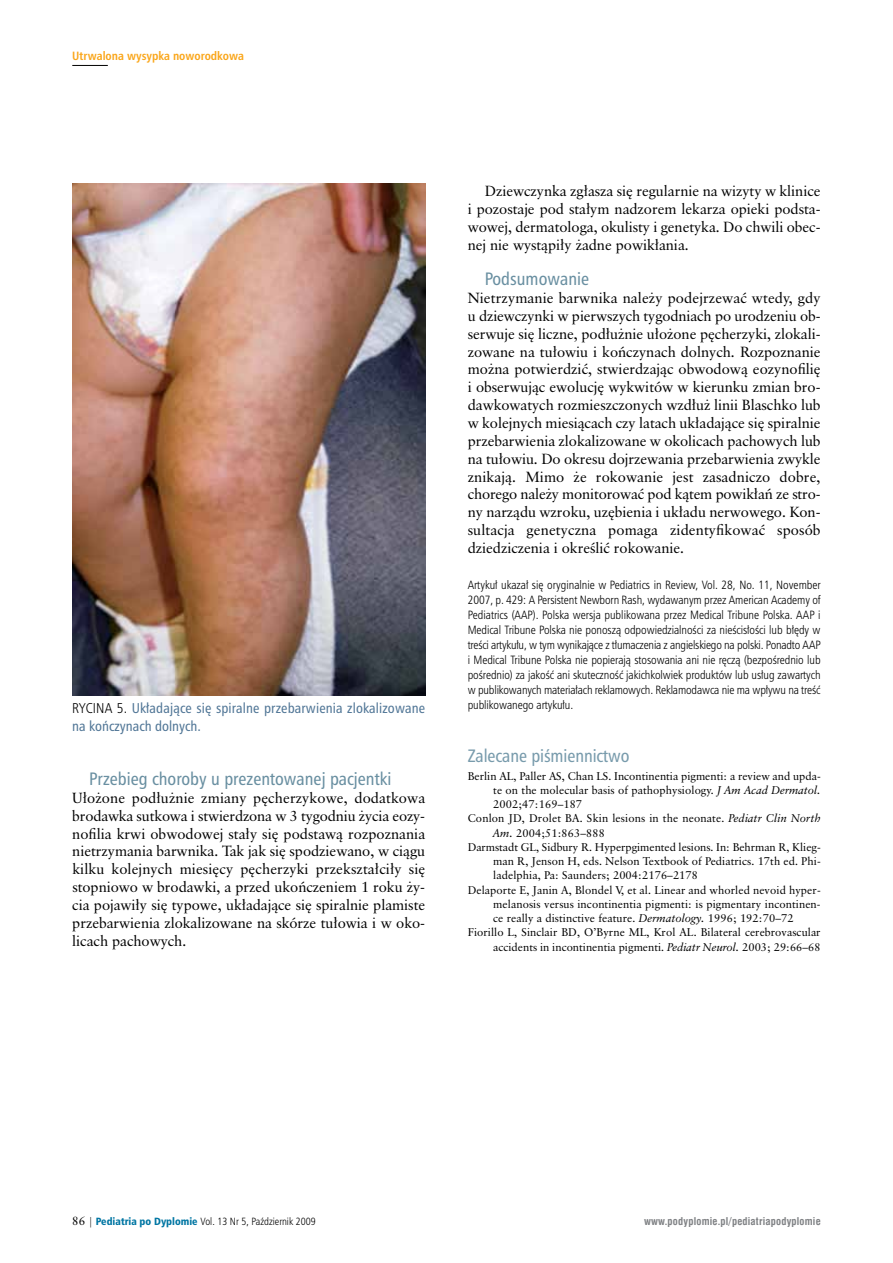
<style>
.page{position:relative;width:893px;height:1263px;background:#fff}
.page>*{position:absolute;margin:0;border:0;box-sizing:border-box;transform-origin:0 0}
.t1{font:18px "Humnst 777 Cn EU";color:#698fa1}
.t2{font:18px "Humnst 777 Cn EU";letter-spacing:-.005em;color:#789bac}
.t3{font:14.7px/17.9px "Class Garmnd EU";letter-spacing:-.005em;color:#000;text-align:justify}
.t4{font:14.25px/18px "Humnst 777 Cn EU";letter-spacing:.01em;color:#527797}
.t5{font:12px/15px "Humnst 777 Lt Cn EU";letter-spacing:-.01em;color:#000;text-align:justify}
.t6{font:700 12px "Humnst 777 Cn EU";color:#faa61a}
.t7{font:11.25px "Class Garmnd EU";letter-spacing:.005em;color:#000}
.t8{font:10.5px "Humnst 777 Lt Cn EU";color:#000}
.t9{font:700 10.5px "Swis 721 Cn EU";letter-spacing:.02em;color:#808285}
.s1{font-family:"Humnst 777 Lt Cn EU";color:#000}
.s2{font-style:italic}
.s3{font-family:"Class Garmnd EU";font-size:12px}
.s4{font-family:"Humnst 777 Blk Cn EU";color:#0076a3}
</style>
<div class="page">
<img style="left:72px;top:64px;width:354px;height:632px">
<p class="t6" style="left:72px;top:48px;width:173px">Utrwalona wysypka noworodkowa</p>
<p class="t4" style="left:72px;top:699px;width:355px"><span class="s1">RYCINA 5.</span> Układające się spiralne przebarwienia zlokalizowane na kończynach dolnych.</p>
<p class="t1" style="left:89px;top:768px;width:304px">Przebieg choroby u prezentowanej pacjentki</p>
<p class="t3" style="left:72px;top:789px;width:354px">Ułożone podłużnie zmiany pęcherzykowe, dodatkowa brodawka sutkowa i stwierdzona w 3 tygodniu życia eozy&shy;nofilia krwi obwodowej stały się podstawą rozpoznania nietrzymania barwnika. Tak jak się spodziewano, w ciągu kilku kolejnych miesięcy pęcherzyki przekształciły się stopniowo w brodawki, a przed ukończeniem 1 roku ży&shy;cia pojawiły się typowe, układające się spiralnie plamiste przebarwienia zlokalizowane na skórze tułowia i w oko&shy;licach pachowych.</p>
<p class="t3" style="left:468px;top:182px;width:354px;text-indent:17px">Dziewczynka zgłasza się regularnie na wizyty w klinice i pozostaje pod stałym nadzorem lekarza opieki podsta&shy;wowej, dermatologa, okulisty i genetyka. Do chwili obec&shy;nej nie wystąpiły żadne powikłania.</p>
<p class="t1" style="left:485px;top:268px;width:106px">Podsumowanie</p>
<p class="t3" style="left:468px;top:289px;width:354px">Nietrzymanie barwnika należy podejrzewać wtedy, gdy u dziewczynki w pierwszych tygodniach po urodzeniu ob&shy;serwuje się liczne, podłużnie ułożone pęcherzyki, zlokali&shy;zowane na tułowiu i kończynach dolnych. Rozpoznanie można potwierdzić, stwierdzając obwodową eozynofilię i obserwując ewolucję wykwitów w kierunku zmian bro&shy;dawkowatych rozmieszczonych wzdłuż linii Blaschko lub w kolejnych miesiącach czy latach układające się spiralnie przebarwienia zlokalizowane w okolicach pachowych lub na tułowiu. Do okresu dojrzewania przebarwienia zwykle znikają. Mimo że rokowanie jest zasadniczo dobre, chorego należy monitorować pod kątem powikłań ze stro&shy;ny narządu wzroku, uzębienia i układu nerwowego. Kon&shy;sultacja genetyczna pomaga zidentyfikować sposób dziedziczenia i określić rokowanie.</p>
<p class="t5" style="left:468px;top:577px;width:354px">Artykuł ukazał się oryginalnie w Pediatrics in Review, Vol. 28, No. 11, November 2007, p. 429: A Persistent Newborn Rash, wydawanym przez American Academy of Pediatrics (AAP). Polska wersja publikowana przez Medical Tribune Polska. AAP i Medical Tribune Polska nie ponoszą odpowiedzialności za nieścisłości lub błędy w treści artykułu, w tym wynikające z tłumaczenia z angielskiego na polski. Ponadto AAP i Medical Tribune Polska nie popierają stosowania ani nie ręczą (bezpośrednio lub pośrednio) za jakość ani skuteczność jakichkolwiek produktów lub usług zawartych w publikowanych materiałach reklamowych. Reklamodawca nie ma wpływu na treść publikowanego artykułu.</p>
<p class="t2" style="left:468px;top:745px;width:163px">Zalecane piśmiennictwo</p>
<p class="t7" style="left:468px;top:769px;width:354px">Berlin AL, Paller AS, Chan LS. Incontinentia pigmenti: a review and upda-</p>
<p class="t7" style="left:493px;top:783px;width:329px">te on the molecular basis of pathophysiology. <span class="s2">J Am Acad Dermatol.</span></p>
<p class="t7" style="left:493px;top:797px;width:90px">2002;47:169–187</p>
<p class="t7" style="left:468px;top:811px;width:354px">Conlon JD, Drolet BA. Skin lesions in the neonate. <span class="s2">Pediatr Clin North</span></p>
<p class="t7" style="left:493px;top:826px;width:113px"><span class="s2">Am.</span> 2004;51:863–888</p>
<p class="t7" style="left:468px;top:840px;width:354px">Darmstadt GL, Sidbury R. Hyperpgimented lesions. In: Behrman R, Klieg-</p>
<p class="t7" style="left:493px;top:854px;width:329px">man R, Jenson H, eds. Nelson Textbook of Pediatrics. 17th ed. Phi-</p>
<p class="t7" style="left:493px;top:868px;width:206px">ladelphia, Pa: Saunders; 2004:2176–2178</p>
<p class="t7" style="left:468px;top:883px;width:354px">Delaporte E, Janin A, Blondel V, et al. Linear and whorled nevoid hyper-</p>
<p class="t7" style="left:493px;top:897px;width:329px">melanosis versus incontinentia pigmenti: is pigmentary incontinen-</p>
<p class="t7" style="left:493px;top:911px;width:302px">ce really a distinctive feature. <span class="s2">Dermatology.</span> 1996; 192:70–72</p>
<p class="t7" style="left:468px;top:925px;width:354px">Fiorillo L, Sinclair BD, O’Byrne ML, Krol AL. Bilateral cerebrovascular</p>
<p class="t7" style="left:493px;top:940px;width:329px">accidents in incontinentia pigmenti. <span class="s2">Pediatr Neurol.</span> 2003; 29:66–68</p>
<p class="t8" style="left:72px;top:1215px;width:245px"><span class="s3">86</span> | <span class="s4">Pediatria po Dyplomie</span> Vol. 13 Nr 5, Październik 2009</p>
<p class="t9" style="left:644px;top:1214px;width:178px">www.podyplomie.pl/pediatriapodyplomie</p>
</div>
